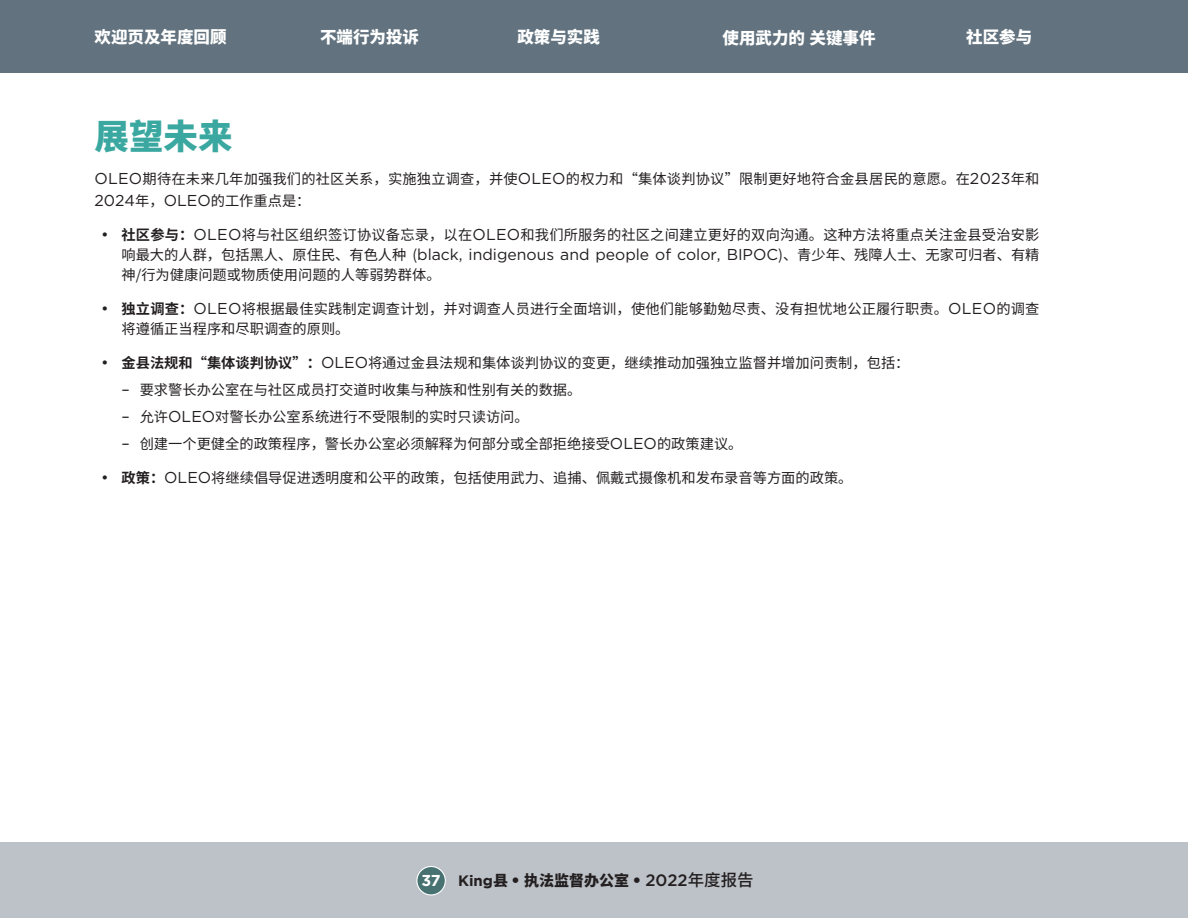
<style>
.page{position:relative;width:1188px;height:918px;background:#fff}
.page>*{position:absolute;margin:0;border:0;box-sizing:border-box;transform-origin:0 0}
.t1{font:900 34.5px "Noto Sans CJ Ksc";color:#3aa8a0}
.t2{font:900 16.5px "Noto Sans CJ Ksc";color:#fff}
.t3{font:900 15px "Noto Sans CJ Ksc";color:#231f20}
.paragraph_gotham_10_5{font:14.25px/20.2px "Noto Sans CJ Ksc";color:#231f20}
.s1{font-family:"Gotham";font-size:15.75px}
.s2{font-weight:700}
.s3{font-family:"Gotham";font-weight:700;font-size:15.75px;color:#fff}
.s4{font-family:"Gotham";font-weight:700}
.s5{font-family:"Gotham";font-size:16.5px}
.s6{font-family:"Gotham";font-weight:500;font-size:16.5px}
.s7{font-weight:500;font-size:16.5px}
</style>
<div class="page">
<div style="left:0;top:842px;width:1188px;height:76px;background:#bdc2c8"></div>
<div style="left:417px;top:867px;width:28px;height:28px;background:#477271;border-radius:50%"></div>
<div style="left:416px;top:866px;width:30px;height:30px;border:1px solid #fff;border-radius:50%"></div>
<div style="left:0;top:0;width:1188px;height:73px;background:#62737f"></div>
<p class="t2" style="left:94px;top:28px;width:133px">欢迎页及年度回顾</p>
<p class="t2" style="left:320px;top:28px;width:100px">不端行为投诉</p>
<p class="t2" style="left:517px;top:28px;width:84px">政策与实践</p>
<p class="t2" style="left:723px;top:28px;width:155px">使用武力的关键事件</p>
<p class="t2" style="left:966px;top:28px;width:67px">社区参与</p>
<h2 class="t1" style="left:94px;top:117px;width:139px">展望未来</h2>
<p class="paragraph_gotham_10_5" style="left:94px;top:169px;width:947px;line-height:21.8px"><span class="s1">OLEO</span>期待在未来几年加强我们的社区关系，实施独立调查，并使<span class="s1">OLEO</span>的权力和“集体谈判协议”限制更好地符合金县居民的意愿。在<span class="s1">2023</span>年和<br><span class="s1">2024</span>年，<span class="s1">OLEO</span>的工作重点是：</p>
<p class="paragraph_gotham_10_5" style="left:121px;top:225px;width:920px;text-align:justify;text-indent:-20px"><span class="s1">•</span> <span class="s2">社区参与：</span><span class="s1">OLEO</span>将与社区组织签订协议备忘录，以在<span class="s1">OLEO</span>和我们所服务的社区之间建立更好的双向沟通。这种方法将重点关注金县受治安影响最大的人群，包括黑人、原住民、有色人种 (<span class="s1">black, indigenous and people of color, BIPOC</span>)、青少年、残障人士、无家可归者、有精神/行为健康问题或物质使用问题的人等弱势群体。</p>
<p class="paragraph_gotham_10_5" style="left:122px;top:299px;width:919px;text-indent:-20px"><span class="s1">•</span> <span class="s2">独立调查：</span><span class="s1">OLEO</span>将根据最佳实践制定调查计划，并对调查人员进行全面培训，使他们能够勤勉尽责、没有担忧地公正履行职责。<span class="s1">OLEO</span>的调查将遵循正当程序和尽职调查的原则。</p>
<p class="paragraph_gotham_10_5" style="left:101px;top:353px;width:810px"><span class="s1">•</span> <span class="s2">金县法规和“集体谈判协议”：</span><span class="s1">OLEO</span>将通过金县法规和集体谈判协议的变更，继续推动加强独立监督并增加问责制，包括：</p>
<p class="paragraph_gotham_10_5" style="left:122px;top:380px;width:461px"><span class="s1">–</span> 要求警长办公室在与社区成员打交道时收集与种族和性别有关的数据。</p>
<p class="paragraph_gotham_10_5" style="left:122px;top:407px;width:409px"><span class="s1">–</span> 允许<span class="s1">OLEO</span>对警长办公室系统进行不受限制的实时只读访问。</p>
<p class="paragraph_gotham_10_5" style="left:122px;top:434px;width:623px"><span class="s1">–</span> 创建一个更健全的政策程序，警长办公室必须解释为何部分或全部拒绝接受<span class="s1">OLEO</span>的政策建议。</p>
<p class="paragraph_gotham_10_5" style="left:101px;top:468px;width:753px"><span class="s1">•</span> <span class="s2">政策：</span><span class="s1">OLEO</span>将继续倡导促进透明度和公平的政策，包括使用武力、追捕、佩戴式摄像机和发布录音等方面的政策。</p>
<p class="t3" style="left:421px;top:872px;width:334px"><span class="s3">37</span> <span class="s4">King</span>县 <span class="s5">•</span> 执法监督办公室 <span class="s5">•</span> <span class="s6">2022</span><span class="s7">年度报告</span></p>
</div>
